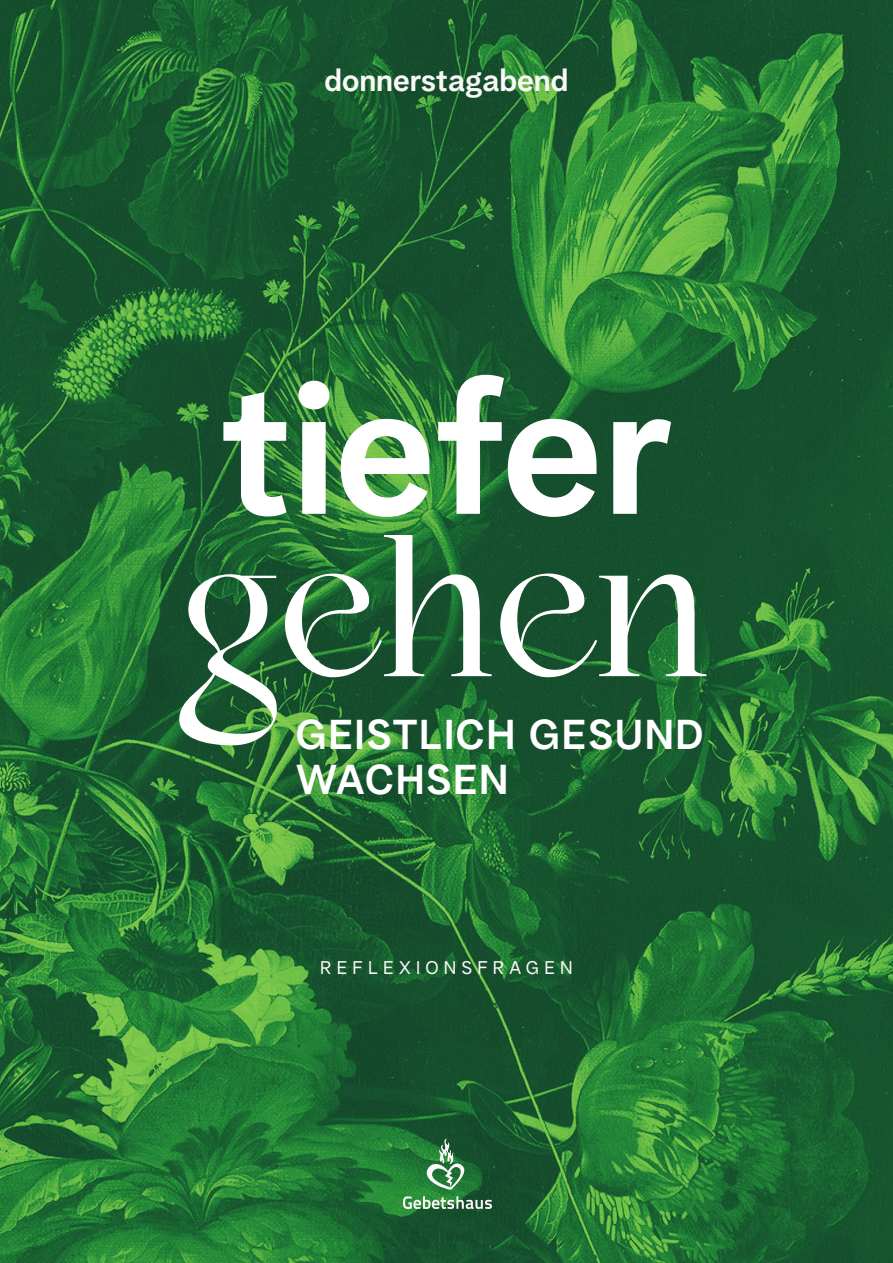
<style>
.page{position:relative;width:893px;height:1263px;background:#fff}
.page>*{position:absolute;margin:0;border:0;box-sizing:border-box;transform-origin:0 0}
.t1{font:190.65px "Albra Grotesk Semi";color:#fff}
.t2{font:182.55px "GH Kaftan Serif Regular";color:#fff}
.t3{font:40.8px "Albra Grotesk Semi";letter-spacing:.035em;color:#fff}
.t4{font:31.5px "Albra Grotesk Semi";color:#fbf8f7}
.t5{font:18px "Albra Grotesk";letter-spacing:.28em;color:#fbf8f7}
</style>
<div class="page">
<img style="left:0;top:0;width:893px;height:1263px">
<svg style="left:403px;top:1196px;width:89px;height:13px"></svg>
<svg style="left:422px;top:1139px;width:47px;height:51px;background:#4b8b5b"></svg>
<p class="t4" style="left:324px;top:55px;width:245px">donnerstagabend</p>
<p class="t1" style="left:219px;top:298px;width:457px">tiefer</p>
<p class="t2" style="left:184px;top:490px;width:527px">gehen</p>
<p class="t3" style="left:296px;top:703px;width:409px">GEISTLICH GESUND</p>
<p class="t3" style="left:296px;top:748px;width:214px">WACHSEN</p>
<p class="t5" style="left:320px;top:953px;width:254px">REFLEXIONSFRAGEN</p>
</div>
